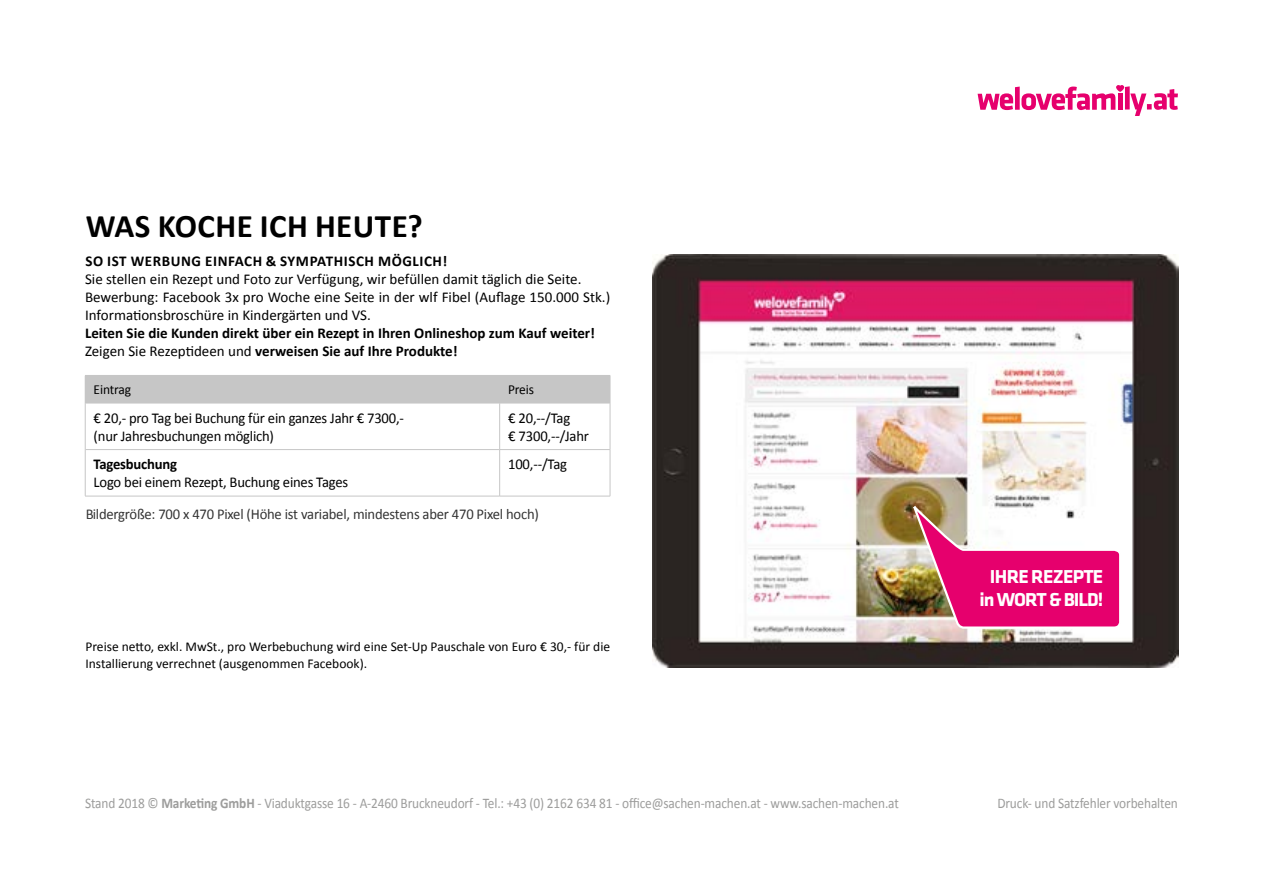
<style>
.page{position:relative;width:1263px;height:893px;background:#fff}
.page>*{position:absolute;margin:0;border:0;box-sizing:border-box;transform-origin:0 0}
.t1{font:700 33px "Calibri";letter-spacing:.015em;color:#000}
.t2{font:700 19.35px/23.2px "Klavika";letter-spacing:-.035em;color:#fff;text-align:center}
.t3{font:15px/18px "Calibri";letter-spacing:-.015em;color:#000}
.t4{font:700 15px/18px "Calibri";color:#000}
.t5{font:700 15px "Calibri";letter-spacing:.04em;color:#000}
.t6{font:14.7px "Calibri";letter-spacing:-.01em;color:#9d9d9c;scale:.91 1}
.t7{font:13.8px "Calibri";letter-spacing:-.01em;color:#000}
.t8{font:13.5px/16.2px "Calibri";color:#000}
.s1{font-weight:400}
.s2{font-weight:700}
</style>
<div class="page">
<div style="left:85px;top:375px;width:415px;height:28px;background:#c6c6c6"></div>
<div style="left:500px;top:375px;width:110px;height:28px;background:#c6c6c6"></div>
<hr style="left:85px;top:403px;width:415px;height:1px;background:#c6c6c6">
<hr style="left:500px;top:403px;width:110px;height:1px;background:#c6c6c6">
<hr style="left:85px;top:449px;width:415px;height:1px;background:#c6c6c6">
<hr style="left:500px;top:449px;width:110px;height:1px;background:#c6c6c6">
<hr style="left:85px;top:496px;width:415px;height:1px;background:#c6c6c6">
<hr style="left:500px;top:496px;width:110px;height:1px;background:#c6c6c6">
<svg style="left:610px;top:376px;width:1px;height:27px"></svg>
<hr style="left:85px;top:403px;width:1px;height:47px;background:#c6c6c6">
<hr style="left:499px;top:403px;width:1px;height:46px;background:#c6c6c6">
<hr style="left:610px;top:403px;width:1px;height:47px;background:#c6c6c6">
<hr style="left:85px;top:450px;width:1px;height:46px;background:#c6c6c6">
<hr style="left:499px;top:450px;width:1px;height:46px;background:#c6c6c6">
<hr style="left:610px;top:450px;width:1px;height:46px;background:#c6c6c6">
<img style="left:653px;top:255px;width:525px;height:413px">
<svg style="left:912px;top:507px;width:210px;height:123px"></svg>
<svg style="left:977px;top:85px;width:201px;height:31px"></svg>
<h1 class="t1" style="left:86px;top:205px;width:339px">WAS KOCHE ICH HEUTE?</h1>
<p class="t5" style="left:85px;top:252px;width:363px">SO IST WERBUNG EINFACH &amp; SYMPATHISCH MÖGLICH!</p>
<p class="t3" style="left:85px;top:270px;width:527px">Sie stellen ein Rezept und Foto zur Verfügung, wir befüllen damit täglich die Seite.<br>Bewerbung: Facebook 3x pro Woche eine Seite in der wlf Fibel (Auflage 150.000 Stk.)<br>Informationsbroschüre in Kindergärten und VS.</p>
<p class="t4" style="left:85px;top:324px;width:512px">Leiten Sie die Kunden direkt über ein Rezept in Ihren Onlineshop zum Kauf weiter!<br><span class="s1">Zeigen Sie Rezeptideen und</span> verweisen Sie auf Ihre Produkte!</p>
<p class="t7" style="left:94px;top:381px;width:39px">Eintrag</p>
<p class="t7" style="left:508px;top:381px;width:27px">Preis</p>
<p class="t3" style="left:94px;top:409px;width:312px">€ 20,- pro Tag bei Buchung für ein ganzes Jahr € 7300,- (nur Jahresbuchungen möglich)</p>
<p class="t3" style="left:508px;top:409px;width:82px">€ 20,--/Tag<br>€ 7300,--/Jahr</p>
<p class="t4" style="left:94px;top:455px;width:85px">Tagesbuchung</p>
<p class="t3" style="left:94px;top:473px;width:256px">Logo bei einem Rezept, Buchung eines Tages</p>
<p class="t3" style="left:508px;top:455px;width:61px">100,--/Tag</p>
<p class="t3" style="left:85px;top:505px;width:455px">Bildergröße: 700 x 470 Pixel (Höhe ist variabel, mindestens aber 470 Pixel hoch)</p>
<p class="t8" style="left:85px;top:639px;width:526px">Preise netto, exkl. MwSt., pro Werbebuchung wird eine Set-Up Pauschale von Euro € 30,- für die<br>Installierung verrechnet (ausgenommen Facebook).</p>
<p class="t2" style="left:979px;top:565px;width:125px">IHRE REZEPTE in WORT &amp; BILD!</p>
<p class="t6" style="left:85px;top:794px;width:896px">Stand 2018 © <span class="s2">Marketing GmbH</span> - Viaduktgasse 16 - A-2460 Bruckneudorf - Tel.: +43 (0) 2162 634 81 - office@sachen-machen.at - www.sachen-machen.at</p>
<p class="t6" style="left:997px;top:794px;width:200px">Druck- und Satzfehler vorbehalten</p>
</div>
